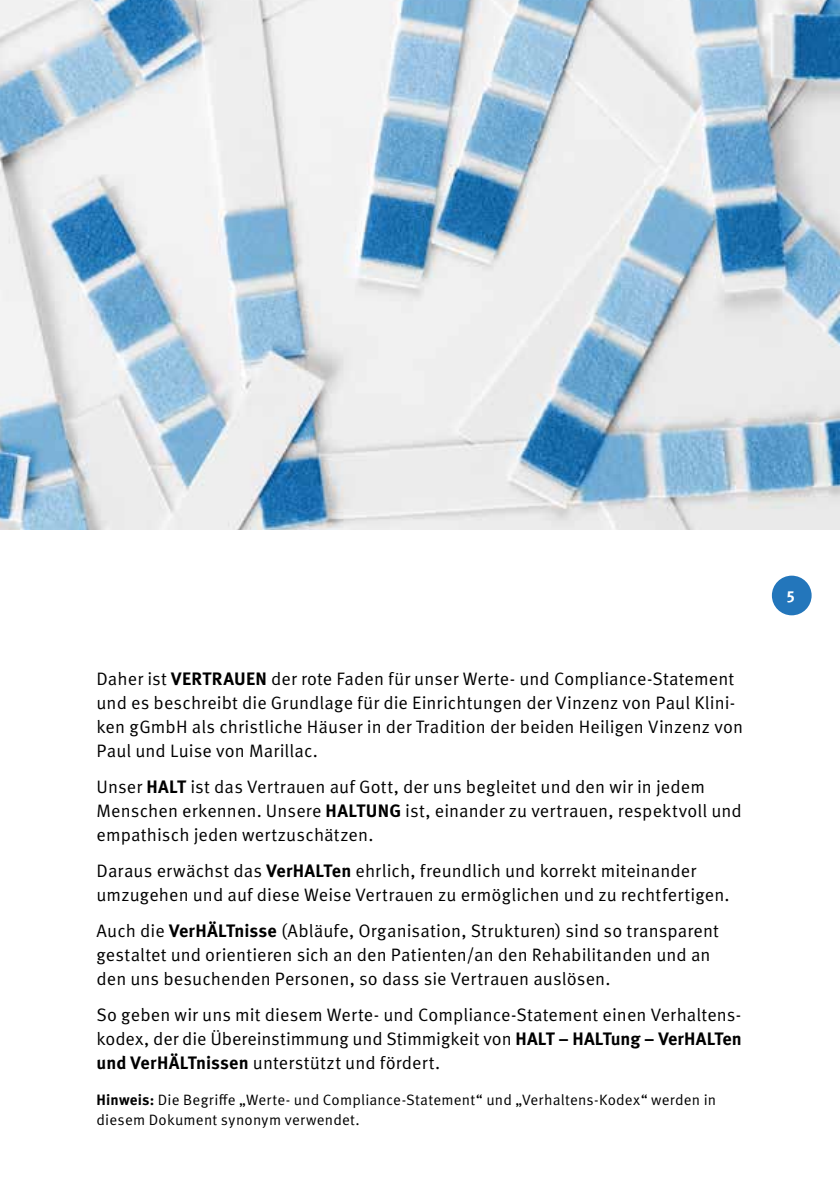
<style>
.page{position:relative;width:840px;height:1191px;background:#fff}
.page>*{position:absolute;margin:0;border:0;box-sizing:border-box;transform-origin:0 0}
.t1{font:18px/24px "Meta Pro";letter-spacing:.005em;color:#000}
.t2{font:700 16px "Meta Pro";color:#fff}
.t3{font:15px/20px "Meta Pro";letter-spacing:.015em;color:#000}
.s1{font-weight:700}
</style>
<div class="page">
<img style="left:0;top:0;width:839px;height:529px">
<div style="left:771px;top:575px;width:40px;height:40px;background:#2376bb;border-radius:50%"></div>
<p class="t1" style="left:96px;top:667px;width:647px">Daher ist <span class="s1">VERTRAUEN</span> der rote Faden für unser Werte- und Compliance-Statement und es beschreibt die Grundlage für die Einrichtungen der Vinzenz von Paul Klini&shy;ken gGmbH als christliche Häuser in der Tradition der beiden Heiligen Vinzenz von Paul und Luise von Marillac.</p>
<p class="t1" style="left:96px;top:775px;width:646px">Unser <span class="s1">HALT</span> ist das Vertrauen auf Gott, der uns begleitet und den wir in jedem<br>Menschen erkennen. Unsere <span class="s1">HALTUNG</span> ist, einander zu vertrauen, respektvoll und empathisch jeden wertzuschätzen.</p>
<p class="t1" style="left:96px;top:859px;width:634px">Daraus erwächst das <span class="s1">VerHALTen</span> ehrlich, freundlich und korrekt miteinander umzugehen und auf diese Weise Vertrauen zu ermöglichen und zu rechtfertigen.</p>
<p class="t1" style="left:96px;top:919px;width:623px">Auch die <span class="s1">VerHÄLTnisse</span> (Abläufe, Organisation, Strukturen) sind so transparent gestaltet und orientieren sich an den Patienten/an den Rehabilitanden und an den uns besuchenden Personen, so dass sie Vertrauen auslösen.</p>
<p class="t1" style="left:96px;top:1003px;width:646px;text-align:justify">So geben wir uns mit diesem Werte- und Compliance-Statement einen Verhaltens&shy;kodex, der die Übereinstimmung und Stimmigkeit von <span class="s1">HALT – HALTung – VerHALTen und VerHÄLTnissen</span> unterstützt und fördert.</p>
<p class="t3" style="left:96px;top:1090px;width:621px"><span class="s1">Hinweis:</span> Die Begriffe „Werte- und Compliance-Statement“ und „Verhaltens-Kodex“ werden in diesem Dokument synonym verwendet.</p>
<p class="t2" style="left:786px;top:586px;width:9px">5</p>
</div>
